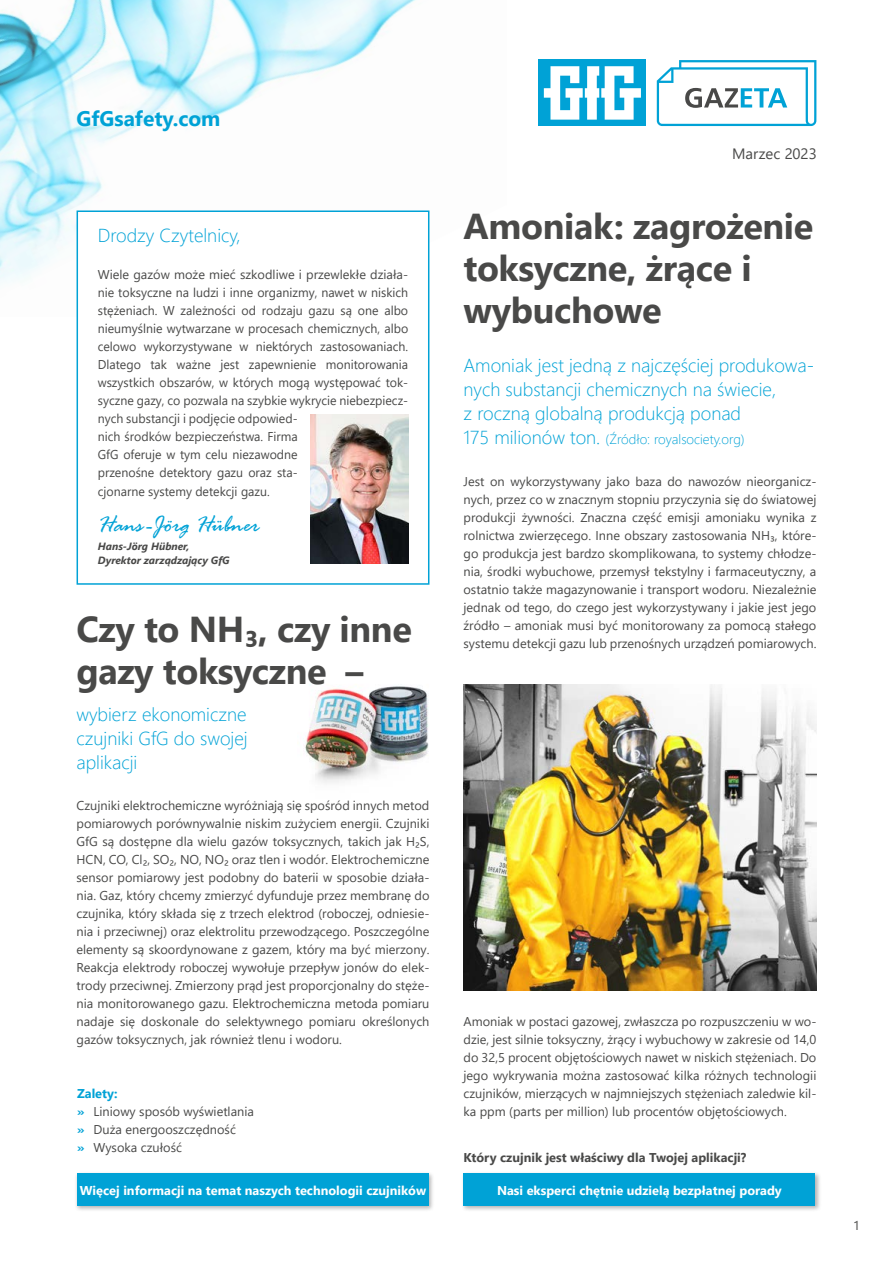
<style>
.page{position:relative;width:893px;height:1263px;background:#fff}
.page>*{position:absolute;margin:0;border:0;box-sizing:border-box;transform-origin:0 0}
.t1{font:700 36px/42px "Segoe UI";letter-spacing:-.01em;color:#494948}
.t2{font:italic 24px "Rage";color:#00a2d6}
.t3{font:700 21px "Segoe UI";color:#00a2d6}
.t4{font:300 18.75px/24px "Segoe UI";color:#00a2d6;text-align:justify}
.t5{font:15px "Segoe UI";color:#494948}
.t6{font:300 13.5px "Segoe UI";color:#00a2d6}
.t7{font:12.75px/18px "Segoe UI";color:#494948;text-align:justify}
.t8{font:700 12.75px "Segoe UI";color:#fff}
.t9{font:700 12.75px "Segoe UI";color:#494948}
.t10{font:italic 700 10.5px/13.5px "Segoe UI";color:#494948}
.s1{font-weight:700;color:#00a2d6}
.s2{font-size:18.75px}
</style>
<div class="page">
<img style="left:0;top:0;width:430px;height:317px">
<div style="left:77px;top:210px;width:352px;height:375px;background:#fff;border:2px solid #00a2d6"></div>
<img style="left:310px;top:414px;width:98px;height:149px">
<img style="left:305px;top:684px;width:124px;height:99px">
<div style="left:75px;top:1171px;width:360px;height:41px;background:#000;opacity:.3"></div>
<div style="left:77px;top:1173px;width:352px;height:33px;background:#00a2d6"></div>
<div style="left:461px;top:1171px;width:360px;height:41px;background:#000;opacity:.3"></div>
<div style="left:463px;top:1173px;width:352px;height:33px;background:#00a2d6"></div>
<img style="left:463px;top:684px;width:353px;height:306px">
<div style="left:539px;top:60px;width:107px;height:66px;background:#00a2d6"></div>
<svg style="left:544px;top:66px;width:97px;height:54px"></svg>
<svg style="left:657px;top:60px;width:159px;height:66px"></svg>
<h3 class="t3" style="left:77px;top:99px;width:146px">GfGsafety.com</h3>
<h3 class="t4" style="left:98px;top:222px;width:144px">Drodzy Czytelnicy,</h3>
<p class="t7" style="left:98px;top:264px;width:312px;text-align:left">Wiele gazów może mieć szkodliwe i przewlekłe działa&shy;nie toksyczne na ludzi i inne organizmy, nawet w niskich stężeniach. W zależności od rodzaju gazu są one albo nieumyślnie wytwarzane w procesach chemicznych, albo celowo wykorzystywane w niektórych zastosowaniach.<br>Dlatego tak ważne jest zapewnienie monitorowania wszystkich obszarów, w których mogą występować tok&shy;syczne gazy, co pozwala na szybkie wykrycie niebezpiecz&shy;nych substancji i podjęcie odpowied-<br>nich środków bezpieczeństwa. Firma<br>GfG oferuje w tym celu niezawodne<br>przenośne detektory gazu oraz sta-</p>
<p class="t7" style="left:98px;top:481px;width:174px">cjonarne systemy detekcji gazu.</p>
<h2 class="t2" style="left:98px;top:512px;width:164px">Hans -Jörg Hübner</h2>
<p class="t10" style="left:98px;top:538px;width:133px">Hans-Jörg Hübner,<br>Dyrektor zarządzający GfG</p>
<h1 class="t1" style="left:76px;top:605px;width:337px">Czy to NH₃, czy inne gazy toksyczne –</h1>
<h3 class="t4" style="left:76px;top:700px;width:173px">wybierz ekonomiczne czujniki GfG do swojej aplikacji</h3>
<p class="t7" style="left:77px;top:795px;width:354px">Czujniki elektrochemiczne wyróżniają się spośród innych metod pomiarowych porównywalnie niskim zużyciem energii. Czujniki GfG są dostępne dla wielu gazów toksycznych, takich jak H₂S, HCN, CO, Cl₂, SO₂, NO, NO₂ oraz tlen i wodór. Elektrochemiczne sensor pomiarowy jest podobny do baterii w sposobie działa&shy;nia. Gaz, który chcemy zmierzyć dyfunduje przez membranę do czujnika, który składa się z trzech elektrod (roboczej, odniesie&shy;nia i przeciwnej) oraz elektrolitu przewodzącego. Poszczególne elementy są skoordynowane z gazem, który ma być mierzony.<br>Reakcja elektrody roboczej wywołuje przepływ jonów do elek&shy;trody przeciwnej. Zmierzony prąd jest proporcjonalny do stęże&shy;nia monitorowanego gazu. Elektrochemiczna metoda pomiaru nadaje się doskonale do selektywnego pomiaru określonych gazów toksycznych, jak również tlenu i wodoru.</p>
<p class="t7" style="left:77px;top:1083px;width:178px;text-align:left"><span class="s1">Zalety:<br>»</span> Liniowy sposób wyświetlania <span class="s1">»</span> Duża energooszczędność<br><span class="s1">»</span> Wysoka czułość</p>
<p class="t8" style="left:80px;top:1178px;width:348px">Więcej informacji na temat naszych technologii czujników</p>
<p class="t5" style="left:732px;top:140px;width:86px">Marzec 2023</p>
<h1 class="t1" style="left:463px;top:202px;width:351px">Amoniak: zagrożenie toksyczne, żrące i wybuchowe</h1>
<h3 class="t4" style="left:463px;top:352px;width:352px;text-align:left">Amoniak jest jedną z najczęściej produkowa&shy;nych substancji chemicznych na świecie,<br>z roczną globalną produkcją ponad</h3>
<p class="t6" style="left:463px;top:426px;width:283px"><span class="s2">175 milionów ton.</span> (Źródło: royalsociety.org)</p>
<p class="t7" style="left:463px;top:471px;width:354px">Jest on wykorzystywany jako baza do nawozów nieorganicz&shy;nych, przez co w znacznym stopniu przyczynia się do światowej produkcji żywności. Znaczna część emisji amoniaku wynika z rolnictwa zwierzęcego. Inne obszary zastosowania NH₃, które&shy;go produkcja jest bardzo skomplikowana, to systemy chłodze&shy;nia, środki wybuchowe, przemysł tekstylny i farmaceutyczny, a ostatnio także magazynowanie i transport wodoru. Niezależnie jednak od tego, do czego jest wykorzystywany i jakie jest jego źródło – amoniak musi być monitorowany za pomocą stałego systemu detekcji gazu lub przenośnych urządzeń pomiarowych.</p>
<p class="t7" style="left:463px;top:1011px;width:354px">Amoniak w postaci gazowej, zwłaszcza po rozpuszczeniu w wo&shy;dzie, jest silnie toksyczny, żrący i wybuchowy w zakresie od 14,0 do 32,5 procent objętościowych nawet w niskich stężeniach. Do jego wykrywania można zastosować kilka różnych technologii czujników, mierzących w najmniejszych stężeniach zaledwie kil&shy;ka ppm (parts per million) lub procentów objętościowych.</p>
<p class="t9" style="left:463px;top:1146px;width:284px">Który czujnik jest właściwy dla Twojej aplikacji?</p>
<p class="t8" style="left:497px;top:1178px;width:286px">Nasi eksperci chętnie udzielą bezpłatnej porady</p>
<p class="t7" style="left:853px;top:1215px;width:8px">1</p>
</div>
